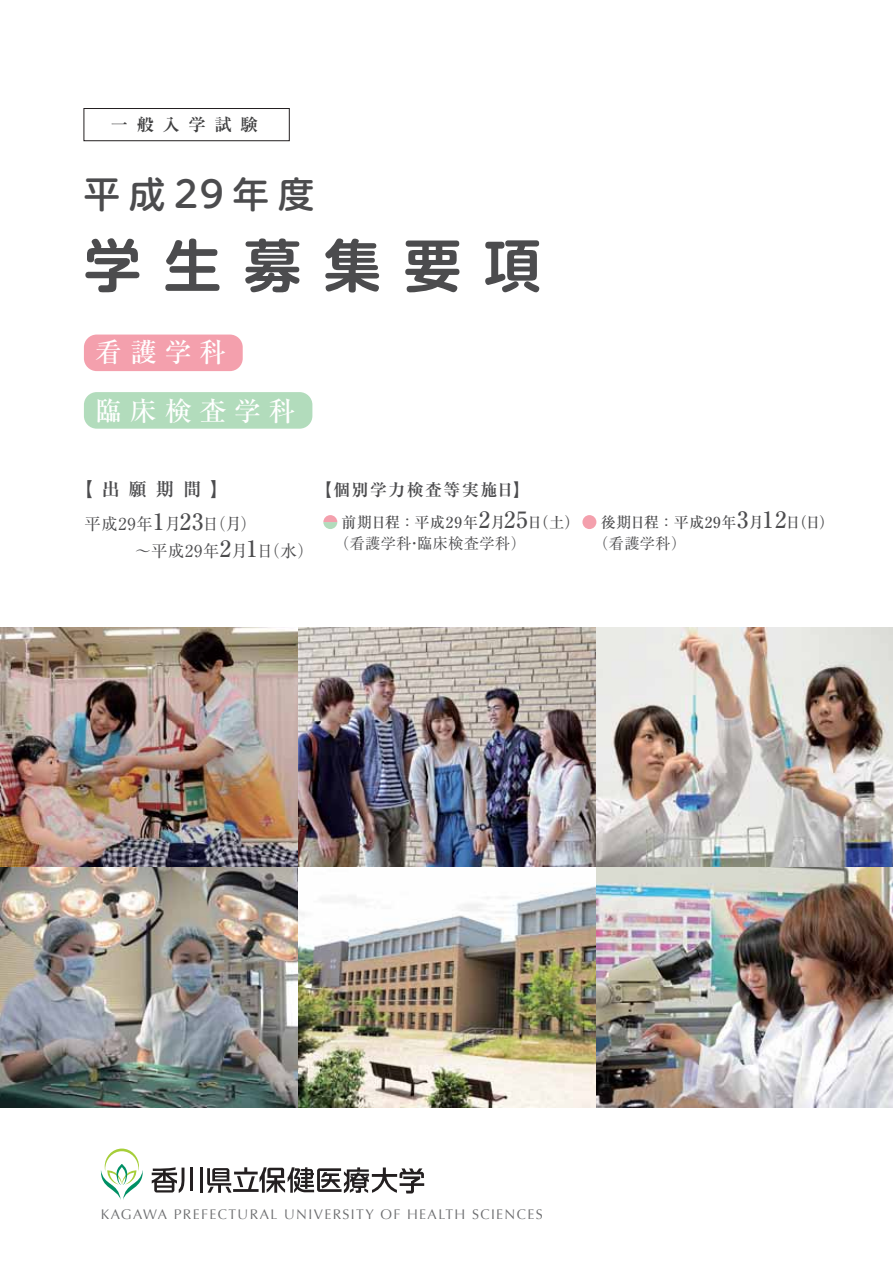
<style>
.page{position:relative;width:893px;height:1263px;background:#fff}
.page>*{position:absolute;margin:0;border:0;box-sizing:border-box;transform-origin:0 0}
.t1{font:57.15px "UD Shin M Go Pr 6 De Bold 90 pv RKSJ H";letter-spacing:.4em;color:#4c4c4e}
.t2{font:36.15px "UD Shin M Go Pr 6 Medium 90 pv RKSJ H";letter-spacing:.25em;color:#4c4c4e}
.t3{font:26.7px/58.1px "Ryumin Pr 6 Medium 90 pv RKSJ H";letter-spacing:.3em;color:#fff}
.t4{font:18.15px "Ryumin Pr 6 Bold 90 pv RKSJ H";color:#4c4c4e}
.t5{font:17.25px "Ryumin Pr 6 Bold 90 pv RKSJ H";letter-spacing:.5em;color:#404041}
.t6{font:16.8px "Ryumin Pr 6 Bold 90 pv RKSJ H";letter-spacing:.1em;color:#4c4c4e}
.t7{font:16.35px/27px "Ryumin Pr 6 Regular 90 pv RKSJ H";letter-spacing:.04em;color:#4c4c4e}
.t8{font:15.15px "Ryumin Pr 6 Medium 90 pv RKSJ H";letter-spacing:.03em;color:#4c4c4e}
.t9{font:15.15px "Ryumin Pr 6 Regular 90 pv RKSJ H";letter-spacing:.03em;color:#4c4c4e}
.t10{font:13.95px "Optima";letter-spacing:.1em;color:#6d6e70}
.s1{font-size:22.5px}
.s2{font-family:"Ryumin Pr 6 Medium 90 pv RKSJ H";font-size:22.5px}
</style>
<div class="page">
<div style="left:84px;top:392px;width:228px;height:37px;background:#b2dcbc;border-radius:13px"></div>
<div style="left:84px;top:335px;width:159px;height:36px;background:#f4a0ad;border-radius:13px"></div>
<div style="left:84px;top:108px;width:206px;height:33px;border:1px solid #231f20"></div>
<svg style="left:323px;top:515px;width:14px;height:14px"></svg>
<div style="left:582px;top:515px;width:14px;height:14px;background:#f4a0ad;border-radius:50%"></div>
<hr style="left:190px;top:1168px;width:3px;height:23px;background:#231f20">
<hr style="left:200px;top:1167px;width:3px;height:26px;background:#231f20">
<svg style="left:152px;top:1167px;width:32px;height:26px"></svg>
<svg style="left:207px;top:1167px;width:217px;height:26px"></svg>
<svg style="left:100px;top:1148px;width:43px;height:52px"></svg>
<img style="left:0;top:627px;width:893px;height:481px">
<p class="t5" style="left:111px;top:118px;width:148px">一般入学試験</p>
<h2 class="t2" style="left:84px;top:180px;width:232px">平成29年度</h2>
<h1 class="t1" style="left:84px;top:244px;width:459px">学生募集要項</h1>
<h3 class="t3" style="left:95px;top:327px;width:202px">看護学科<br>臨床検査学科</h3>
<h3 class="t4" style="left:84px;top:482px;width:137px">【出願期間】</h3>
<p class="t6" style="left:323px;top:483px;width:200px">【個別学力検査等実施日】</p>
<p class="t8" style="left:342px;top:517px;width:240px">前期日程 ：平成29年<span class="s1">2</span>月<span class="s1">25</span>日（土）</p>
<p class="t9" style="left:334px;top:538px;width:193px">（看護学科・臨床検査学科）</p>
<p class="t7" style="left:85px;top:512px;width:231px">平成29年<span class="s2">1</span>月<span class="s2">23</span>日（月）<br>　　　～平成29年<span class="s2">2</span>月<span class="s2">1</span>日（水）</p>
<p class="t8" style="left:601px;top:517px;width:235px">後期日程 ：平成29年<span class="s1">3</span>月<span class="s1">12</span>日（日）</p>
<p class="t9" style="left:593px;top:538px;width:95px">（看護学科）</p>
<p class="t10" style="left:101px;top:1206px;width:443px">KAGAWA PREFECTURAL UNIVERSITY OF HEALTH SCIENCES</p>
</div>
